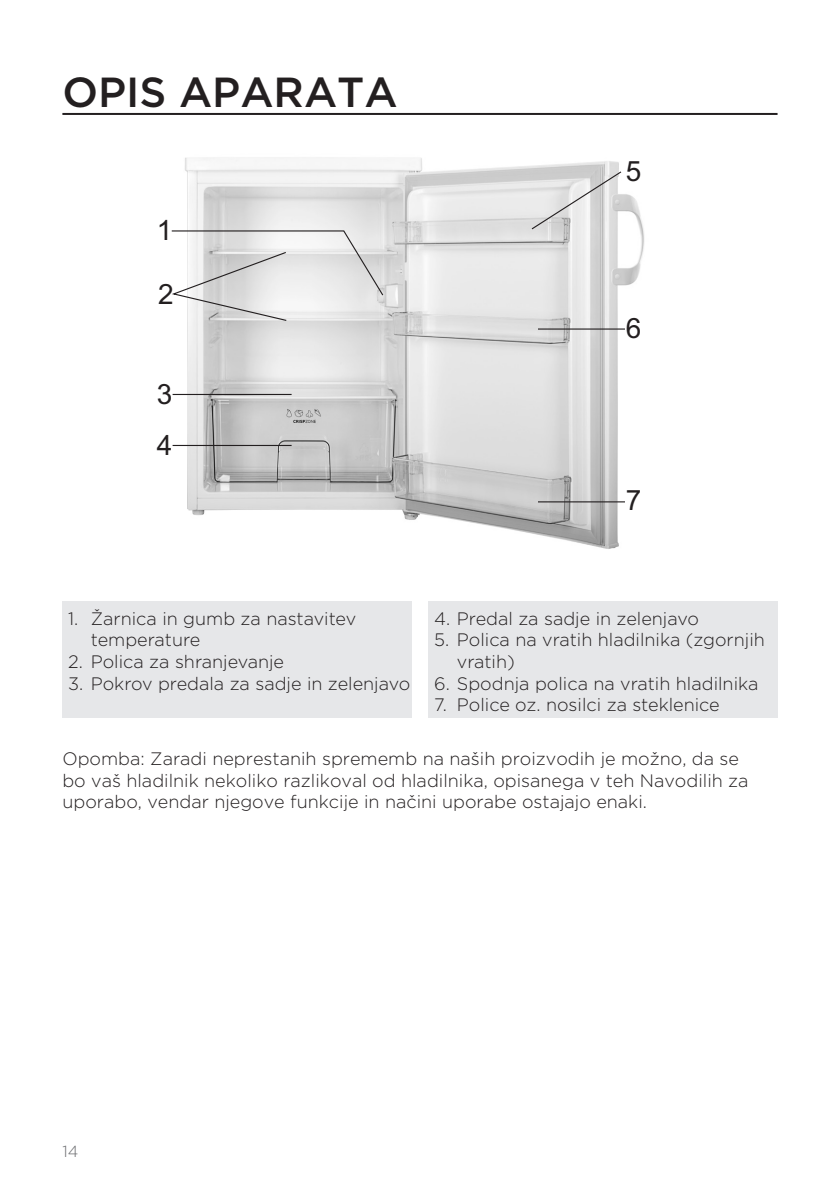
<style>
.page{position:relative;width:840px;height:1191px;background:#fff}
.page>*{position:absolute;margin:0;border:0;box-sizing:border-box;transform-origin:0 0}
.glavni_naslov{font:500 42px "Gotham";color:#231f20}
.t1{font:28px/51px "Arial";color:#231f20}
.seznam_stevilke_opis{font:300 18px/21.6px "Gotham";color:#231f20}
.besedilo{font:300 18px/21.6px "Gotham";color:#231f20}
.t2{font:300 16px "Gotham";color:#6c6d70}
</style>
<div class="page">
<hr style="left:62px;top:113px;width:715px;height:2px;background:#231f20">
<div style="left:62px;top:601px;width:349px;height:116px;background:#e6e7e9"></div>
<div style="left:428px;top:601px;width:349px;height:116px;background:#e6e7e9"></div>
<img style="left:173px;top:157px;width:471px;height:392px">
<hr style="left:172px;top:394px;width:119px;height:1px;background:#231f20">
<hr style="left:172px;top:445px;width:119px;height:1px;background:#231f20">
<svg style="left:171px;top:230px;width:213px;height:92px"></svg>
<svg style="left:530px;top:170px;width:92px;height:60px;background:#dadada"></svg>
<hr style="left:537px;top:328px;width:87px;height:1px;background:#231f20">
<hr style="left:537px;top:501px;width:87px;height:1px;background:#231f20">
<p class="glavni_naslov" style="left:62px;top:65px;width:336px">OPIS APARATA</p>
<p class="t1" style="left:157px;top:205px;width:17px">1</p>
<p class="t1" style="left:158px;top:269px;width:17px">2</p>
<p class="t1" style="left:157px;top:369px;width:17px">3<br>4</p>
<p class="t1" style="left:625px;top:146px;width:17px">5</p>
<p class="t1" style="left:625px;top:302px;width:17px">6</p>
<p class="t1" style="left:625px;top:475px;width:17px">7</p>
<p class="seznam_stevilke_opis" style="left:91px;top:607px;width:267px;text-indent:-23px">1. Žarnica in gumb za nastavitev temperature</p>
<p class="seznam_stevilke_opis" style="left:68px;top:650px;width:217px">2. Polica za shranjevanje</p>
<p class="seznam_stevilke_opis" style="left:68px;top:672px;width:343px">3. Pokrov predala za sadje in zelenjavo</p>
<p class="seznam_stevilke_opis" style="left:434px;top:607px;width:266px">4. Predal za sadje in zelenjavo</p>
<p class="seznam_stevilke_opis" style="left:456px;top:628px;width:309px;text-indent:-23px">5. Polica na vratih hladilnika (zgornjih vratih)</p>
<p class="seznam_stevilke_opis" style="left:434px;top:672px;width:325px">6. Spodnja polica na vratih hladilnika</p>
<p class="seznam_stevilke_opis" style="left:434px;top:693px;width:287px">7. Police oz. nosilci za steklenice</p>
<p class="besedilo" style="left:62px;top:747px;width:687px">Opomba: Zaradi neprestanih sprememb na naših proizvodih je možno, da se bo vaš hladilnik nekoliko razlikoval od hladilnika, opisanega v teh Navodilih za uporabo, vendar njegove funkcije in načini uporabe ostajajo enaki.</p>
<p class="t2" style="left:62px;top:1140px;width:17px">14</p>
</div>
